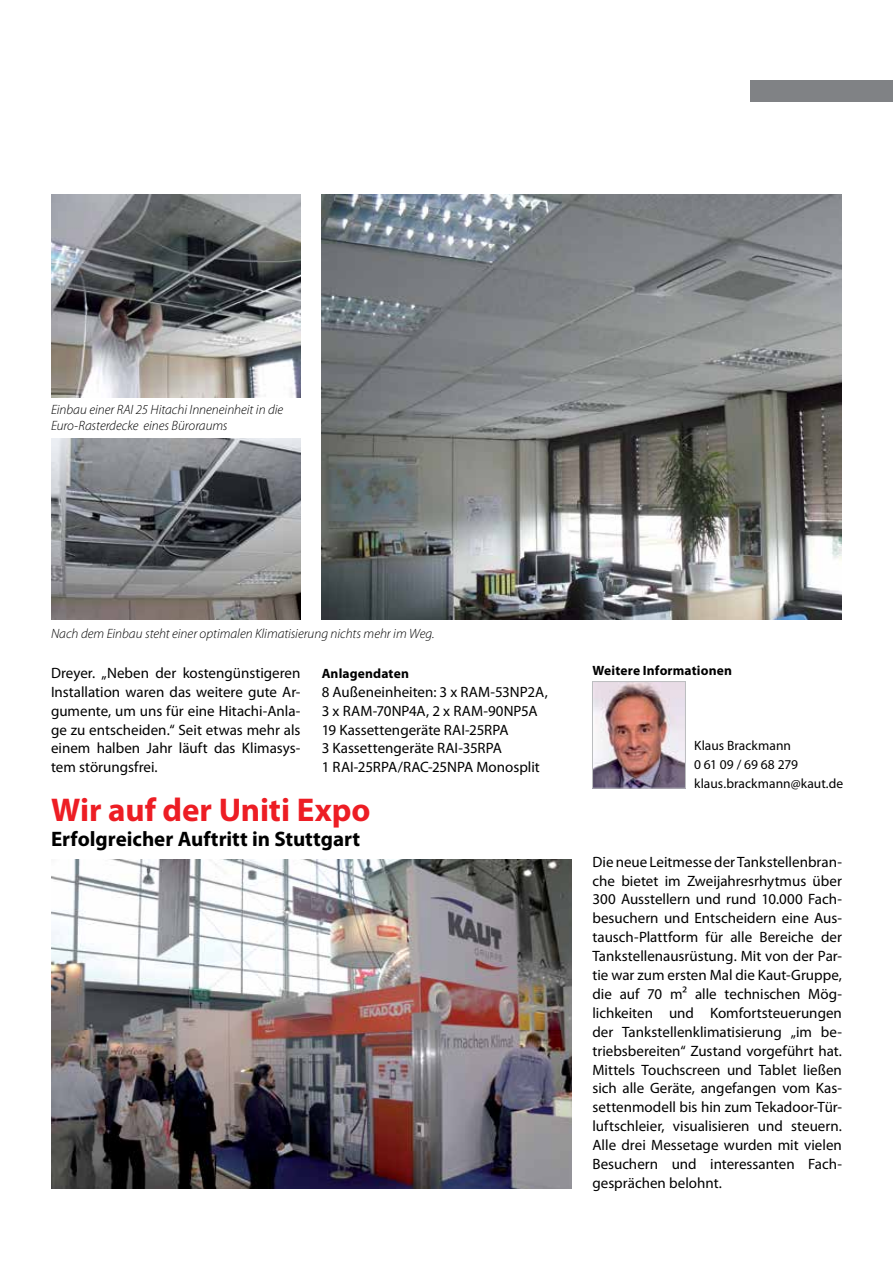
<style>
.page{position:relative;width:893px;height:1263px;background:#fff}
.page>*{position:absolute;margin:0;border:0;box-sizing:border-box;transform-origin:0 0}
.t1{font:700 33px "Myriad Pro";letter-spacing:-.005em;color:#ed1d24}
.t2{font:700 21px "Myriad Pro";color:#000}
.t3{font:15px/18.9px "Myriad Pro";color:#000;text-align:justify}
.t4{font:italic 300 13.5px/16.2px "Myriad Pro";color:#000}
.t5{font:13.5px/18.9px "Myriad Pro";letter-spacing:.005em;color:#000}
.t6{font:700 13.5px "Myriad Pro";letter-spacing:.01em;color:#000}
</style>
<div class="page">
<div style="left:750px;top:80px;width:143px;height:21px;background:#808285"></div>
<img style="left:322px;top:194px;width:520px;height:425px">
<img style="left:51px;top:438px;width:249px;height:181px">
<img style="left:51px;top:194px;width:249px;height:204px">
<img style="left:594px;top:683px;width:90px;height:103px">
<div style="left:592px;top:681px;width:94px;height:107px;border:1px solid #bcbec0"></div>
<img style="left:51px;top:859px;width:520px;height:329px">
<p class="t4" style="left:51px;top:401px;width:234px">Einbau einer RAI 25 Hitachi Inneneinheit in die<br>Euro-Rasterdecke eines Büroraums</p>
<p class="t4" style="left:51px;top:625px;width:385px">Nach dem Einbau steht einer optimalen Klimatisierung nichts mehr im Weg.</p>
<p class="t6" style="left:322px;top:664px;width:89px">Anlagendaten</p>
<p class="t3" style="left:322px;top:682px;width:228px;text-align:left">8 Außeneinheiten: 3 x RAM-53NP2A,<br>3 x RAM-70NP4A, 2 x RAM-90NP5A<br>19 Kassettengeräte RAI-25RPA<br>3 Kassettengeräte RAI-35RPA<br>1 RAI-25RPA/RAC-25NPA Monosplit</p>
<p class="t3" style="left:51px;top:663px;width:251px">Dreyer. „Neben der kostengünstigeren Installation waren das weitere gute Ar&shy;gumente, um uns für eine Hitachi-Anla&shy;ge zu entscheiden.“ Seit etwas mehr als einem halben Jahr läuft das Klimasys&shy;tem störungsfrei.</p>
<h1 class="t1" style="left:51px;top:789px;width:321px">Wir auf der Uniti Expo</h1>
<h2 class="t2" style="left:51px;top:826px;width:311px">Erfolgreicher Auftritt in Stuttgart</h2>
<p class="t6" style="left:592px;top:661px;width:141px">Weitere Informationen</p>
<p class="t5" style="left:694px;top:736px;width:151px">Klaus Brackmann<br>0 61 09 / 69 68 279 klaus.brackmann@kaut.de</p>
<p class="t3" style="left:592px;top:852px;width:251px">Die neue Leitmesse der Tankstellenbran&shy;che bietet im Zweijahresrhytmus über 300 Ausstellern und rund 10.000 Fach&shy;besuchern und Entscheidern eine Aus&shy;tausch-Plattform für alle Bereiche der Tankstellenausrüstung. Mit von der Par&shy;tie war zum ersten Mal die Kaut-Gruppe, die auf 70 m² alle technischen Mög&shy;lichkeiten und Komfortsteuerungen der Tankstellenklimatisierung „im be&shy;triebsbereiten“ Zustand vorgeführt hat.<br>Mittels Touchscreen und Tablet ließen sich alle Geräte, angefangen vom Kas&shy;settenmodell bis hin zum Tekadoor-Tür&shy;luftschleier, visualisieren und steuern.<br>Alle drei Messetage wurden mit vielen Besuchern und interessanten Fach&shy;gesprächen belohnt.</p>
</div>
